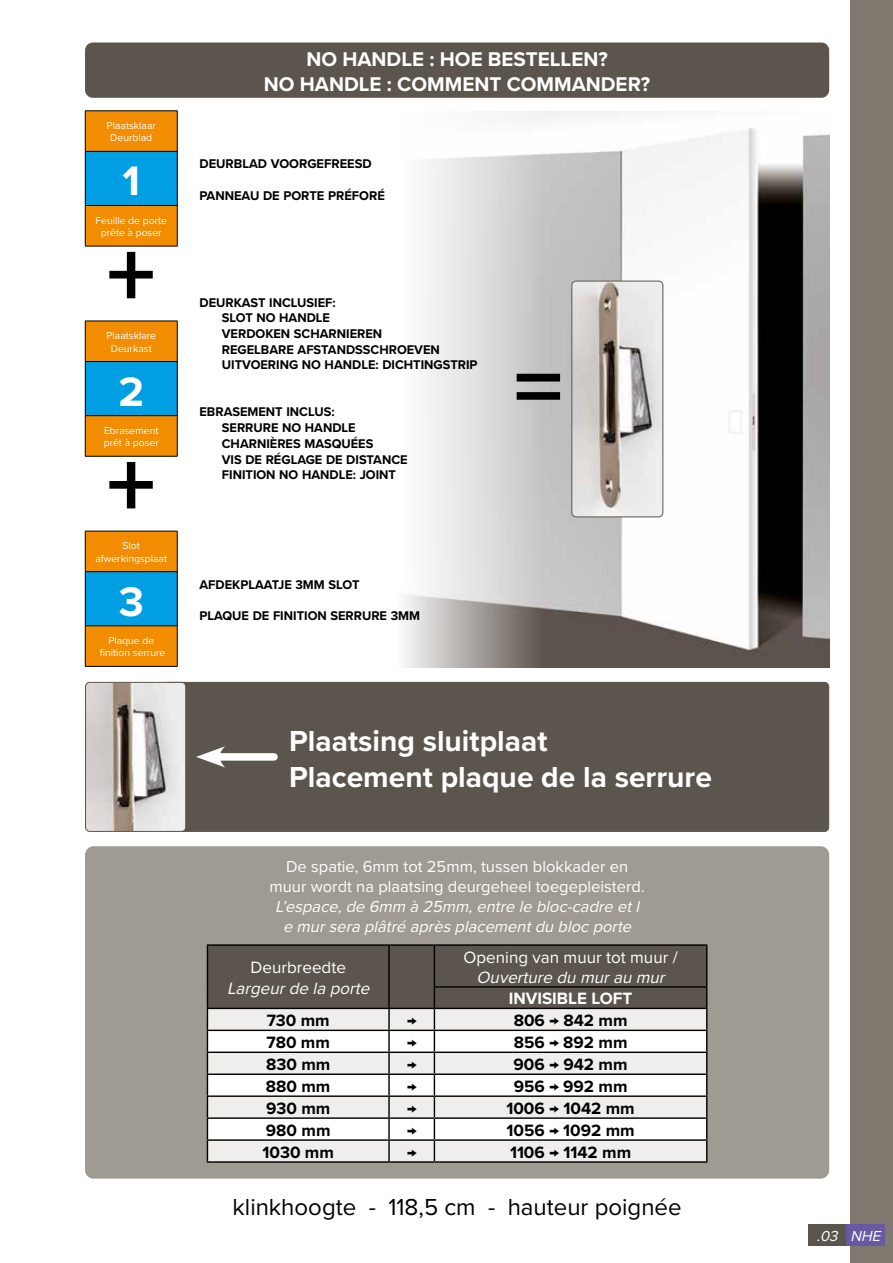
<style>
.page{position:relative;width:893px;height:1263px;background:#fff}
.page>*{position:absolute;margin:0;border:0;box-sizing:border-box;transform-origin:0 0}
.t1{font:700 97.35px "Proxima Nova";color:#000}
.t2{font:700 42.75px "Proxima Nova";color:#fff}
.t3{font:700 30px/36px "Proxima Nova";color:#fff}
.t4{font:24px "Proxima Nova";color:#000}
.t5{font:700 20.55px/24.8px "Proxima Nova";color:#fff;text-align:center}
.t6{font:700 16.95px "Proxima Nova";color:#000}
.t7{font:italic 16.95px "Proxima Nova";color:#fff}
.t8{font:16.95px "Proxima Nova";color:#fff}
.t9{font:700 16.95px "Proxima Nova";color:#fff}
.t10{font:16.5px/19.8px "Proxima Nova";color:#fff;text-align:center}
.t11{font:italic 16.5px/19.8px "Proxima Nova";color:#fff;text-align:center}
.t12{font:italic 15px "Proxima Nova";color:#fff}
.t13{font:700 13.2px "Proxima Nova";color:#000}
.t14{font:700 13.05px/15.8px "Proxima Nova";color:#000}
.t15{font:10.35px/12.5px "Proxima Nova";color:#fff;text-align:center}
</style>
<div class="page">
<div style="left:850px;top:0;width:43px;height:1263px;background:#7e786f"></div>
<img style="left:405px;top:111px;width:424px;height:556px">
<div style="left:85px;top:43px;width:744px;height:55px;background:#5b554d;border-radius:8px"></div>
<div style="left:86px;top:112px;width:91px;height:134px;background:#f28c00"></div>
<div style="left:85px;top:151px;width:92px;height:54px;background:#009fe3"></div>
<hr style="left:85px;top:111px;width:93px;height:1px;background:#000">
<hr style="left:85px;top:111px;width:1px;height:40px;background:#000">
<hr style="left:177px;top:111px;width:1px;height:40px;background:#000">
<hr style="left:85px;top:151px;width:93px;height:1px;background:#000">
<hr style="left:85px;top:152px;width:1px;height:53px;background:#000">
<hr style="left:177px;top:152px;width:1px;height:53px;background:#000">
<hr style="left:85px;top:205px;width:93px;height:1px;background:#000">
<hr style="left:85px;top:206px;width:1px;height:40px;background:#000">
<hr style="left:177px;top:206px;width:1px;height:40px;background:#000">
<hr style="left:85px;top:246px;width:93px;height:1px;background:#000">
<div style="left:86px;top:322px;width:91px;height:134px;background:#f28c00"></div>
<div style="left:85px;top:362px;width:92px;height:54px;background:#009fe3"></div>
<hr style="left:85px;top:321px;width:93px;height:1px;background:#000">
<hr style="left:85px;top:321px;width:1px;height:40px;background:#000">
<hr style="left:177px;top:321px;width:1px;height:40px;background:#000">
<hr style="left:85px;top:361px;width:93px;height:1px;background:#000">
<hr style="left:85px;top:362px;width:1px;height:53px;background:#000">
<hr style="left:177px;top:362px;width:1px;height:53px;background:#000">
<hr style="left:85px;top:415px;width:93px;height:1px;background:#000">
<hr style="left:85px;top:416px;width:1px;height:40px;background:#000">
<hr style="left:177px;top:416px;width:1px;height:40px;background:#000">
<hr style="left:85px;top:456px;width:93px;height:1px;background:#000">
<div style="left:86px;top:532px;width:91px;height:134px;background:#f28c00"></div>
<div style="left:85px;top:572px;width:92px;height:54px;background:#009fe3"></div>
<hr style="left:85px;top:531px;width:93px;height:1px;background:#000">
<hr style="left:85px;top:531px;width:1px;height:40px;background:#000">
<hr style="left:177px;top:531px;width:1px;height:40px;background:#000">
<hr style="left:85px;top:571px;width:93px;height:1px;background:#000">
<hr style="left:85px;top:572px;width:1px;height:54px;background:#000">
<hr style="left:177px;top:572px;width:1px;height:54px;background:#000">
<hr style="left:85px;top:625px;width:93px;height:1px;background:#000">
<hr style="left:85px;top:626px;width:1px;height:40px;background:#000">
<hr style="left:177px;top:626px;width:1px;height:40px;background:#000">
<hr style="left:85px;top:666px;width:93px;height:1px;background:#000">
<div style="left:85px;top:846px;width:744px;height:333px;background:#9f9a92;border-radius:9px"></div>
<hr style="left:207px;top:944px;width:182px;height:2px;background:#000">
<hr style="left:389px;top:944px;width:45px;height:2px;background:#000">
<hr style="left:434px;top:944px;width:273px;height:2px;background:#000">
<svg style="left:207px;top:945px;width:500px;height:216px;background:#bbb9b6"></svg>
<hr style="left:207px;top:1161px;width:182px;height:2px;background:#000">
<hr style="left:389px;top:1161px;width:45px;height:2px;background:#000">
<hr style="left:434px;top:1161px;width:273px;height:2px;background:#000">
<div style="left:163px;top:682px;width:666px;height:149px;background:#5b554d;border-radius:4px"></div>
<div style="left:163px;top:682px;width:666px;height:150px;border:1px solid #5b554d;border-radius:4px"></div>
<img style="left:87px;top:682px;width:99px;height:149px">
<div style="left:85px;top:682px;width:101px;height:150px;border:1px solid #5b554d;border-radius:4px"></div>
<div style="left:213px;top:753px;width:61px;height:8px;background:#fff"></div>
<svg style="left:196px;top:746px;width:29px;height:21px"></svg>
<img style="left:572px;top:281px;width:91px;height:236px">
<div style="left:571px;top:281px;width:92px;height:236px;border:1px solid #5b554d;border-radius:4px"></div>
<div style="left:808px;top:1225px;width:38px;height:21px;background:#5b554d"></div>
<div style="left:846px;top:1225px;width:38px;height:21px;background:#6859a2"></div>
<p class="t15" style="left:107px;top:119px;width:51px">Plaatsklaar<br>Deurblad</p>
<h2 class="t2" style="left:122px;top:149px;width:19px">1</h2>
<p class="t15" style="left:96px;top:214px;width:73px">Feuille de porte prête à poser</p>
<h1 class="t1" style="left:107px;top:202px;width:51px">+</h1>
<p class="t15" style="left:106px;top:329px;width:51px">Plaatsklare<br>Deurkast</p>
<h2 class="t2" style="left:118px;top:359px;width:27px">2</h2>
<p class="t15" style="left:104px;top:424px;width:57px;text-align:left">Ebrasement prêt à poser</p>
<h1 class="t1" style="left:107px;top:413px;width:51px">+</h1>
<p class="t15" style="left:95px;top:539px;width:73px">Slot afwerkingsplaat</p>
<h2 class="t2" style="left:119px;top:569px;width:27px">3</h2>
<p class="t15" style="left:100px;top:634px;width:67px">Plaque de finition serrure</p>
<h3 class="t5" style="left:264px;top:46px;width:388px">NO HANDLE : HOE BESTELLEN?<br>NO HANDLE : COMMENT COMMANDER?</h3>
<p class="t13" style="left:199px;top:154px;width:174px">DEURBLAD VOORGEFREESD</p>
<p class="t13" style="left:199px;top:186px;width:187px">PANNEAU DE PORTE PRÉFORÉ</p>
<p class="t14" style="left:222px;top:294px;width:257px;text-indent:-22px">DEURKAST INCLUSIEF:<br>SLOT NO HANDLE<br>VERDOKEN SCHARNIEREN<br>REGELBARE AFSTANDSSCHROEVEN<br>UITVOERING NO HANDLE: DICHTINGSTRIP</p>
<p class="t14" style="left:222px;top:404px;width:187px;text-indent:-22px">EBRASEMENT INCLUS:<br>SERRURE NO HANDLE<br>CHARNIÈRES MASQUÉES<br>VIS DE RÉGLAGE DE DISTANCE<br>FINITION NO HANDLE: JOINT</p>
<h1 class="t1" style="left:514px;top:314px;width:51px">=</h1>
<p class="t14" style="left:199px;top:576px;width:162px">AFDEKPLAATJE 3MM SLOT</p>
<p class="t14" style="left:199px;top:607px;width:222px">PLAQUE DE FINITION SERRURE 3MM</p>
<h3 class="t3" style="left:289px;top:722px;width:424px">Plaatsing sluitplaat<br>Placement plaque de la serrure</h3>
<p class="t10" style="left:269px;top:856px;width:377px">De spatie, 6mm tot 25mm, tussen blokkader en muur wordt na plaatsing deurgeheel toegepleisterd.</p>
<p class="t11" style="left:275px;top:895px;width:371px">L’espace,de 6mm à25mm,entre le bloc-cadre etl e murseraplâtré aprèsplacementdublocporte</p>
<p class="t8" style="left:251px;top:955px;width:97px">Deurbreedte</p>
<p class="t7" style="left:227px;top:975px;width:149px">Largeurde laporte</p>
<p class="t8" style="left:463px;top:944px;width:216px">Opening van muur tot muur /</p>
<p class="t7" style="left:477px;top:965px;width:195px">Ouverture dumuraumur</p>
<p class="t9" style="left:509px;top:986px;width:125px">INVISIBLE LOFT</p>
<p class="t6" style="left:267px;top:1008px;width:65px">730 mm</p>
<p class="t6" style="left:407px;top:1008px;width:11px">→</p>
<p class="t6" style="left:514px;top:1008px;width:115px">806 → 842 mm</p>
<p class="t6" style="left:266px;top:1030px;width:65px">780 mm</p>
<p class="t6" style="left:407px;top:1030px;width:11px">→</p>
<p class="t6" style="left:514px;top:1030px;width:115px">856 → 892 mm</p>
<p class="t6" style="left:266px;top:1052px;width:66px">830 mm</p>
<p class="t6" style="left:407px;top:1052px;width:11px">→</p>
<p class="t6" style="left:514px;top:1052px;width:115px">906 → 942 mm</p>
<p class="t6" style="left:266px;top:1073px;width:66px">880 mm</p>
<p class="t6" style="left:407px;top:1073px;width:11px">→</p>
<p class="t6" style="left:514px;top:1073px;width:115px">956 → 992 mm</p>
<p class="t6" style="left:266px;top:1095px;width:66px">930 mm</p>
<p class="t6" style="left:407px;top:1095px;width:11px">→</p>
<p class="t6" style="left:506px;top:1095px;width:130px">1006 → 1042 mm</p>
<p class="t6" style="left:266px;top:1117px;width:66px">980 mm</p>
<p class="t6" style="left:407px;top:1117px;width:11px">→</p>
<p class="t6" style="left:506px;top:1117px;width:130px">1056 → 1092 mm</p>
<p class="t6" style="left:262px;top:1139px;width:73px">1030 mm</p>
<p class="t6" style="left:407px;top:1139px;width:11px">→</p>
<p class="t6" style="left:510px;top:1139px;width:123px">1106 → 1142 mm</p>
<h3 class="t4" style="left:233px;top:1189px;width:450px">klinkhoogte - 118,5 cm - hauteur poignée</h3>
<p class="t12" style="left:817px;top:1225px;width:70px">.03 NHE</p>
</div>
